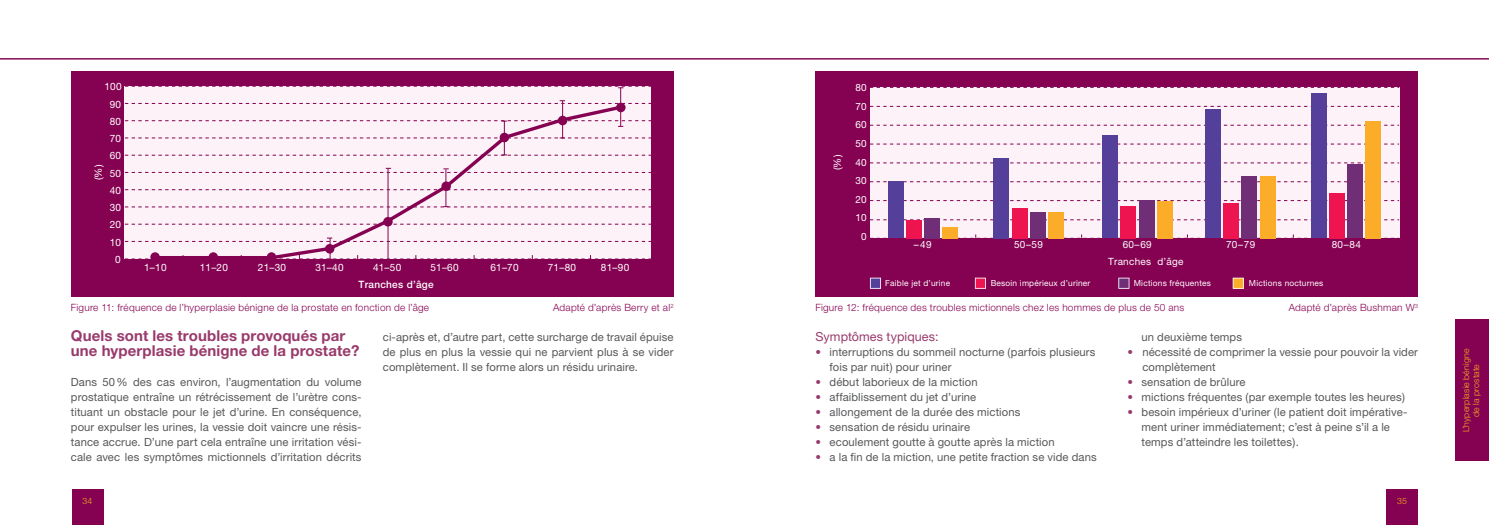
<style>
.page{position:relative;width:1489px;height:525px;background:#fff}
.page>*{position:absolute;margin:0;border:0;box-sizing:border-box;transform-origin:0 0}
.t1{font:700 15px/15px "Helvetica Neue";letter-spacing:.005em;color:#983a6b}
.t2{font:12.5px "Helvetica Neue";letter-spacing:.005em;color:#983a6b}
.t3{font:11.25px/15px "Helvetica Neue";letter-spacing:.01em;color:#57585a}
.t4{font:10.12px/17.2px "Helvetica Neue";letter-spacing:.025em;color:#fff;text-align:right}
.t5{font:500 10.12px "Helvetica Neue";letter-spacing:.03em;color:#fff}
.t6{font:300 10px "Helvetica Neue";letter-spacing:.025em;color:#850152}
.t7{font:10px "Helvetica Neue";letter-spacing:.025em;color:#fff}
.t8{font:300 8.75px/10px "Helvetica Neue";letter-spacing:.02em;color:#faaf18;text-align:center}
.t9{font:8.25px "Helvetica Neue";letter-spacing:.025em;color:#fff}
.s1{color:#983a6b}
</style>
<div class="page">
<div style="left:71px;top:489px;width:32px;height:35px;background:#850152"></div>
<hr style="left:0;top:58px;width:1488px;height:1px;background:#850152">
<div style="left:1385px;top:489px;width:32px;height:35px;background:#850152"></div>
<div style="left:71px;top:71px;width:602px;height:225px;background:#850152"></div>
<div style="left:815px;top:71px;width:602px;height:225px;background:#850152"></div>
<div style="left:1455px;top:319px;width:33px;height:142px;background:#850152"></div>
<div style="left:125px;top:86px;width:526px;height:173px;background:#fdf2f7"></div>
<svg style="left:125px;top:189px;width:526px;height:1px"></svg>
<svg style="left:125px;top:224px;width:526px;height:1px"></svg>
<div style="left:616px;top:103px;width:9px;height:9px;background:#850152;border-radius:50%"></div>
<svg style="left:125px;top:240px;width:526px;height:19px"></svg>
<svg style="left:125px;top:171px;width:526px;height:2px"></svg>
<svg style="left:125px;top:206px;width:526px;height:1px"></svg>
<svg style="left:125px;top:154px;width:526px;height:2px"></svg>
<svg style="left:125px;top:100px;width:526px;height:4px"></svg>
<svg style="left:125px;top:137px;width:526px;height:2px"></svg>
<hr style="left:620px;top:87px;width:1px;height:39px;background:#850152">
<svg style="left:125px;top:86px;width:526px;height:2px"></svg>
<svg style="left:125px;top:120px;width:526px;height:2px"></svg>
<svg style="left:151px;top:103px;width:473px;height:156px"></svg>
<div style="left:870px;top:87px;width:528px;height:151px;background:#fdf2f7"></div>
<svg style="left:870px;top:125px;width:528px;height:1px"></svg>
<svg style="left:870px;top:106px;width:528px;height:1px"></svg>
<svg style="left:870px;top:87px;width:528px;height:1px"></svg>
<svg style="left:870px;top:144px;width:528px;height:1px"></svg>
<svg style="left:870px;top:162px;width:528px;height:1px"></svg>
<svg style="left:870px;top:181px;width:528px;height:1px"></svg>
<svg style="left:870px;top:200px;width:528px;height:1px"></svg>
<svg style="left:870px;top:219px;width:528px;height:1px"></svg>
<svg style="left:870px;top:234px;width:528px;height:5px"></svg>
<div style="left:887px;top:181px;width:16px;height:57px;background:#54409a"></div>
<svg style="left:869px;top:277px;width:12px;height:11px"></svg>
<svg style="left:974px;top:277px;width:11px;height:11px"></svg>
<svg style="left:1118px;top:277px;width:11px;height:11px"></svg>
<svg style="left:1232px;top:277px;width:11px;height:11px"></svg>
<div style="left:906px;top:220px;width:15px;height:18px;background:#ed1450"></div>
<div style="left:924px;top:218px;width:15px;height:20px;background:#6f2e76"></div>
<div style="left:942px;top:227px;width:15px;height:11px;background:#fbad2a"></div>
<div style="left:993px;top:158px;width:15px;height:80px;background:#54409a"></div>
<div style="left:1011px;top:208px;width:16px;height:30px;background:#ed1450"></div>
<div style="left:1030px;top:212px;width:15px;height:26px;background:#6f2e76"></div>
<div style="left:1048px;top:212px;width:15px;height:26px;background:#fbad2a"></div>
<div style="left:1102px;top:135px;width:15px;height:103px;background:#54409a"></div>
<div style="left:1120px;top:206px;width:15px;height:32px;background:#ed1450"></div>
<div style="left:1138px;top:200px;width:16px;height:38px;background:#6f2e76"></div>
<div style="left:1157px;top:201px;width:15px;height:37px;background:#fbad2a"></div>
<div style="left:1205px;top:109px;width:15px;height:129px;background:#54409a"></div>
<div style="left:1223px;top:203px;width:15px;height:35px;background:#ed1450"></div>
<div style="left:1241px;top:176px;width:15px;height:62px;background:#6f2e76"></div>
<div style="left:1259px;top:176px;width:15px;height:62px;background:#fbad2a"></div>
<div style="left:1311px;top:93px;width:15px;height:145px;background:#54409a"></div>
<div style="left:1329px;top:193px;width:15px;height:45px;background:#ed1450"></div>
<div style="left:1347px;top:165px;width:15px;height:73px;background:#6f2e76"></div>
<div style="left:1365px;top:121px;width:15px;height:117px;background:#fbad2a"></div>
<p class="t4" style="left:104px;top:78px;width:19px">100<br>90<br>80<br>70<br>60<br>50<br>40<br>30<br>20<br>10<br>0</p>
<p class="t7" style="left:92px;top:180px;width:17px;rotate:-90deg">(%)</p>
<p class="t4" style="left:144px;top:259px;width:24px">1–10</p>
<p class="t4" style="left:200px;top:259px;width:30px">11–20</p>
<p class="t4" style="left:258px;top:259px;width:30px">21–30</p>
<p class="t4" style="left:315px;top:259px;width:30px">31–40</p>
<p class="t4" style="left:373px;top:259px;width:30px">41–50</p>
<p class="t4" style="left:430px;top:259px;width:30px">51–60</p>
<p class="t4" style="left:490px;top:259px;width:30px">61–70</p>
<p class="t4" style="left:548px;top:259px;width:30px">71–80</p>
<p class="t4" style="left:601px;top:259px;width:30px">81–90</p>
<p class="t5" style="left:358px;top:278px;width:77px">Tranches d’âge</p>
<p class="t7" style="left:831px;top:170px;width:17px;rotate:-90deg">(%)</p>
<p class="t7" style="left:855px;top:82px;width:13px">80</p>
<p class="t7" style="left:855px;top:100px;width:13px">70</p>
<p class="t7" style="left:855px;top:119px;width:13px">60</p>
<p class="t7" style="left:855px;top:137px;width:13px">50</p>
<p class="t7" style="left:855px;top:156px;width:13px">40</p>
<p class="t7" style="left:855px;top:174px;width:13px">30</p>
<p class="t7" style="left:855px;top:193px;width:13px">20</p>
<p class="t7" style="left:855px;top:212px;width:13px">10</p>
<p class="t7" style="left:861px;top:230px;width:7px">0</p>
<p class="t7" style="left:913px;top:238px;width:19px">–49</p>
<p class="t7" style="left:1014px;top:238px;width:30px">50–59</p>
<p class="t7" style="left:1122px;top:238px;width:31px">60–69</p>
<p class="t7" style="left:1225px;top:238px;width:31px">70–79</p>
<p class="t7" style="left:1331px;top:238px;width:31px">80–84</p>
<p class="t7" style="left:1108px;top:255px;width:77px">Tranches d’âge</p>
<p class="t9" style="left:885px;top:278px;width:66px">Faible jet d’urine</p>
<p class="t9" style="left:990px;top:278px;width:101px">Besoin impérieux d’uriner</p>
<p class="t9" style="left:1133px;top:278px;width:79px">Mictions fréquentes</p>
<p class="t9" style="left:1248px;top:278px;width:76px">Mictions nocturnes</p>
<p class="t6" style="left:71px;top:301px;width:360px">Figure 11: fréquence de l’hyperplasie bénigne de la prostate en fonction de l’âge</p>
<p class="t6" style="left:553px;top:301px;width:122px">Adapté d’après Berry et al<sup>2</sup></p>
<p class="t6" style="left:815px;top:301px;width:370px">Figure 12: fréquence des troubles mictionnels chez les hommes de plus de 50 ans</p>
<p class="t6" style="left:1288px;top:301px;width:131px">Adapté d’après Bushman W<sup>3</sup></p>
<h1 class="t1" style="left:71px;top:328px;width:290px">Quels sont les troubles provoqués par une hyperplasie bénigne de la prostate?</h1>
<p class="t3" style="left:71px;top:374px;width:292px;text-align:justify">Dans 50% des cas environ, l’augmentation du volume prostatique entraîne un rétrécissement de l’urètre cons&shy;tituant un obstacle pour le jet d’urine. En conséquence, pour expulser les urines, la vessie doit vaincre une résis&shy;tance accrue. D’une part cela entraîne une irritation vési&shy;cale avec les symptômes mictionnels d’irritation décrits</p>
<p class="t3" style="left:383px;top:329px;width:292px;text-align:justify">ci-après et, d’autre part, cette surcharge de travail épuise de plus en plus la vessie qui ne parvient plus à se vider complètement. Il se forme alors un résidu urinaire.</p>
<p class="t2" style="left:815px;top:329px;width:125px">Symptômes typiques:</p>
<p class="t3" style="left:829px;top:344px;width:267px;text-indent:-14px"><span class="s1">•</span> interruptions du sommeil nocturne (parfois plusieurs fois par nuit) pour uriner</p>
<p class="t3" style="left:815px;top:374px;width:164px"><span class="s1">•</span> début laborieux de la miction</p>
<p class="t3" style="left:815px;top:389px;width:162px"><span class="s1">•</span> affaiblissement du jet d’urine</p>
<p class="t3" style="left:815px;top:404px;width:206px"><span class="s1">•</span> allongement de la durée des mictions</p>
<p class="t3" style="left:815px;top:419px;width:156px"><span class="s1">•</span> sensation de résidu urinaire</p>
<p class="t3" style="left:815px;top:434px;width:241px"><span class="s1">•</span> ecoulement goutte à goutte après la miction</p>
<p class="t3" style="left:815px;top:449px;width:283px"><span class="s1">•</span> a la fin de la miction, une petite fraction se vide dans</p>
<p class="t3" style="left:1141px;top:329px;width:102px">un deuxième temps</p>
<p class="t3" style="left:1142px;top:344px;width:277px;text-indent:-15px"><span class="s1">•</span> nécessité de comprimer la vessie pour pouvoir la vider complètement</p>
<p class="t3" style="left:1127px;top:374px;width:120px"><span class="s1">•</span> sensation de brûlure</p>
<p class="t3" style="left:1127px;top:389px;width:279px"><span class="s1">•</span> mictions fréquentes (par exemple toutes les heures)</p>
<p class="t3" style="left:1141px;top:404px;width:267px;text-indent:-14px"><span class="s1">•</span> besoin impérieux d’uriner (le patient doit impérative&shy;ment uriner immédiatement; c’est à peine s’il a le temps d’atteindre les toilettes).</p>
<p class="t8" style="left:83px;top:495px;width:11px">34</p>
<p class="t8" style="left:1396px;top:495px;width:11px">35</p>
<p class="t8" style="left:1460px;top:432px;width:85px;rotate:-90deg">L’hyperplasie bénigne de la prostate</p>
</div>
